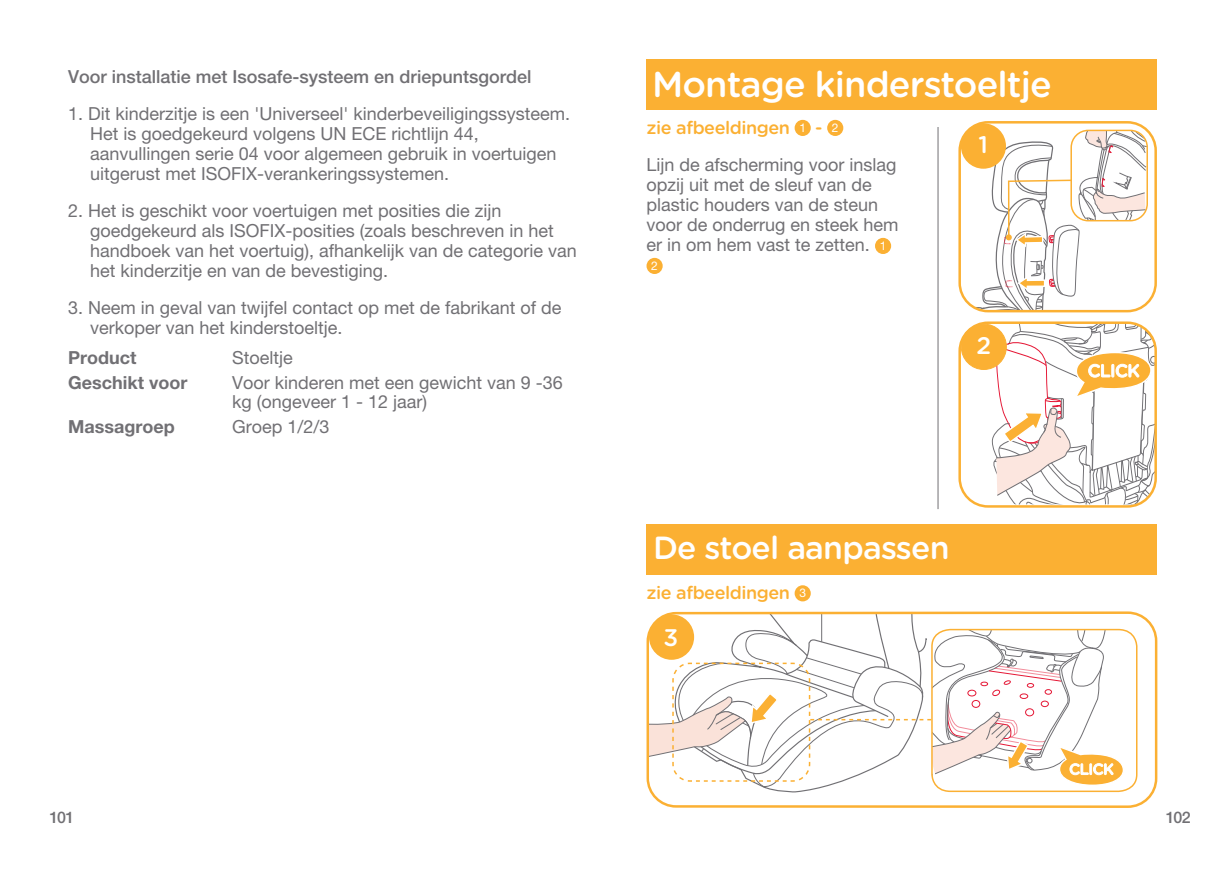
<style>
.page{position:relative;width:1225px;height:876px;background:#fff}
.page>*{position:absolute;margin:0;border:0;box-sizing:border-box;transform-origin:0 0}
.t1{font:500 36px "Gotham Rounded";letter-spacing:-.025em;color:#fff}
.t2{font:500 32px "Gotham Rounded";letter-spacing:-.025em;color:#fff}
.t3{font:500 24px "Gotham Rounded";color:#fff}
.t4{font:18px/20px "Helvetica Neue LT Std";color:#717074}
.t5{font:500 18px "Helvetica Neue LT Std";color:#717074}
.t6{font:500 18px "Gotham Rounded";letter-spacing:-.025em;color:#fbb033}
.t7{font:700 18px "Helvetica Neue LT Std";color:#717074}
.t8{font:500 16px "Helvetica Neue LT Std";letter-spacing:-.055em;color:#717074}
.t9{font:12px "Helvetica Neue LT Std";color:#fff}
.s1{font-family:"Helvetica Neue LT Std";font-weight:400;font-size:12px;color:#fff}
.s2{font-size:12px;color:#fff}
</style>
<div class="page">
<div style="left:958px;top:121px;width:199px;height:191px;border:2px solid #fbb033;border-radius:28px"></div>
<div style="left:961px;top:123px;width:45px;height:46px;background:#fbb033;border-radius:50%"></div>
<svg style="left:959px;top:130px;width:188px;height:181px"></svg>
<div style="left:958px;top:321px;width:199px;height:187px;border:2px solid #fbb033;border-radius:28px"></div>
<div style="left:961px;top:324px;width:45px;height:45px;background:#fbb033;border-radius:50%"></div>
<div style="left:961px;top:324px;width:45px;height:46px;border:1px solid #fbb033;border-radius:50%"></div>
<svg style="left:991px;top:323px;width:164px;height:182px"></svg>
<div style="left:646px;top:60px;width:511px;height:50px;background:#fbb033"></div>
<div style="left:794px;top:120px;width:16px;height:16px;background:#fbb033;border-radius:50%"></div>
<div style="left:827px;top:120px;width:16px;height:16px;background:#fbb033;border-radius:50%"></div>
<div style="left:875px;top:238px;width:16px;height:16px;background:#fbb033;border-radius:50%"></div>
<div style="left:646px;top:258px;width:16px;height:16px;background:#fbb033;border-radius:50%"></div>
<hr style="left:937px;top:127px;width:1px;height:382px;background:#717074">
<div style="left:794px;top:585px;width:16px;height:16px;background:#fbb033;border-radius:50%"></div>
<div style="left:646px;top:524px;width:511px;height:51px;background:#fbb033"></div>
<div style="left:646px;top:611px;width:511px;height:197px;border:2px solid #fbb033;border-radius:28px"></div>
<div style="left:931px;top:629px;width:206px;height:163px;border:2px solid #fbb033;border-radius:18px"></div>
<svg style="left:648px;top:613px;width:476px;height:175px"></svg>
<div style="left:649px;top:614px;width:45px;height:46px;background:#fbb033;border-radius:50%"></div>
<p class="t5" style="left:68px;top:66px;width:465px">Voor installatie met Isosafe-systeem en driepuntsgordel</p>
<p class="t4" style="left:90px;top:103px;width:482px;text-indent:-22px">1. Dit kinderzitje is een 'Universeel' kinderbeveiligingssysteem.<br>Het is goedgekeurd volgens UN ECE richtlijn 44, aanvullingen serie 04 voor algemeen gebruik in voertuigen uitgerust met ISOFIX-verankeringssystemen.</p>
<p class="t4" style="left:90px;top:200px;width:488px;text-indent:-22px">2. Het is geschikt voor voertuigen met posities die zijn goedgekeurd als ISOFIX-posities (zoals beschreven in het handboek van het voertuig), afhankelijk van de categorie van het kinderzitje en van de bevestiging.</p>
<p class="t4" style="left:90px;top:297px;width:473px;text-indent:-22px">3. Neem in geval van twijfel contact op met de fabrikant of de verkoper van het kinderstoeltje.</p>
<p class="t7" style="left:68px;top:347px;width:70px">Product</p>
<p class="t4" style="left:232px;top:348px;width:62px">Stoeltje</p>
<p class="t7" style="left:68px;top:371px;width:121px">Geschikt voor</p>
<p class="t4" style="left:232px;top:373px;width:332px;line-height:19px">Voor kinderen met een gewicht van 9 -36 kg (ongeveer 1 - 12 jaar)</p>
<p class="t7" style="left:68px;top:415px;width:108px">Massagroep</p>
<p class="t4" style="left:232px;top:416px;width:99px">Groep 1/2/3</p>
<h1 class="t1" style="left:652px;top:59px;width:401px">Montage kinderstoeltje</h1>
<p class="t6" style="left:646px;top:115px;width:194px">zie afbeeldingen <span class="s1">1</span> - <span class="s1">2</span></p>
<p class="t4" style="left:646px;top:154px;width:254px">Lijn de afscherming voor inslag opzij uit met de sleuf van de plastic houders van de steun voor de onderrug en steek hem er in om hem vast te zetten. <span class="s2">1</span></p>
<p class="t9" style="left:651px;top:258px;width:8px">2</p>
<h3 class="t3" style="left:978px;top:127px;width:11px">1</h3>
<h3 class="t3" style="left:976px;top:328px;width:16px">2</h3>
<h2 class="t2" style="left:653px;top:525px;width:298px">De stoel aanpassen</h2>
<p class="t6" style="left:646px;top:580px;width:161px">zie afbeeldingen <span class="s1">3</span></p>
<h3 class="t3" style="left:663px;top:620px;width:16px">3</h3>
<p class="t8" style="left:49px;top:808px;width:26px">101</p>
<p class="t8" style="left:1165px;top:808px;width:26px">102</p>
</div>
